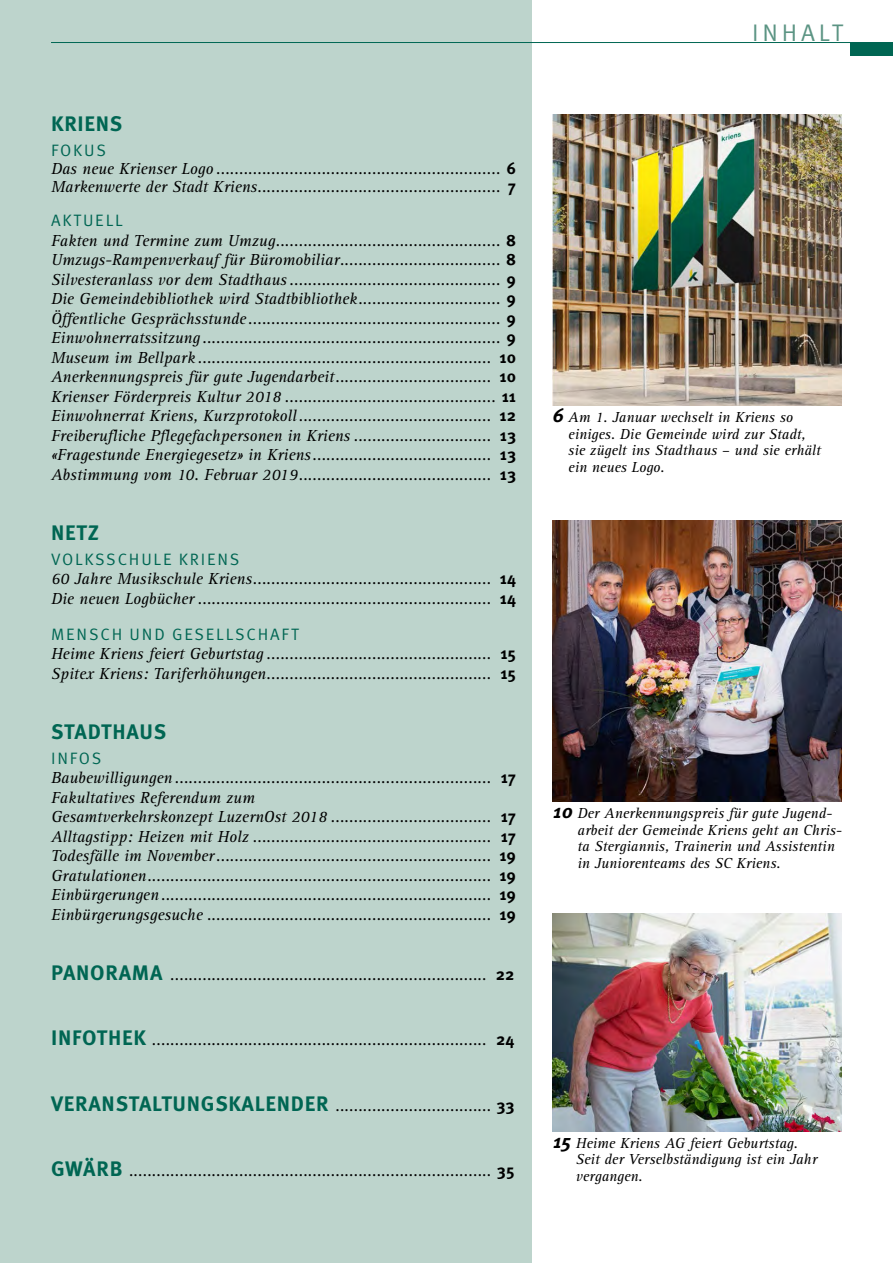
<style>
.page{position:relative;width:893px;height:1263px;background:#fff}
.page>*{position:absolute;margin:0;border:0;box-sizing:border-box;transform-origin:0 0}
.t1{font:24px "Meta OT Norm";letter-spacing:.16em;color:#5b9483}
.t2{font:700 21px "Meta OT";letter-spacing:.035em;color:#006653}
.t3{font:italic 16.5px/19.5px "Rotis Serif Std";color:#000}
.t4{font:16.5px "Meta OT Norm";letter-spacing:.11em;color:#006653}
.t5{font:italic 15px/16.5px "Rotis Serif Std";color:#000}
.s1{font-family:"Meta OT";font-weight:700;font-style:normal}
.s2{font-family:"Meta OT";font-weight:700;font-style:normal;font-size:21px;color:#006653}
.s3{font-family:"Meta OT";font-weight:700;font-size:19.5px}
</style>
<div class="page">
<div style="left:0;top:0;width:531px;height:1263px;background:#bdd4cc"></div>
<div style="left:850px;top:43px;width:43px;height:13px;background:#006653"></div>
<hr style="left:51px;top:42px;width:842px;height:1px;background:#006653">
<img style="left:553px;top:115px;width:289px;height:290px">
<img style="left:553px;top:521px;width:289px;height:280px">
<img style="left:553px;top:914px;width:289px;height:217px">
<p class="t2" style="left:51px;top:110px;width:73px">KRIENS</p>
<p class="t4" style="left:51px;top:140px;width:56px">FOKUS</p>
<p class="t3" style="left:51px;top:159px;width:467px;line-height:18px">Das neue Krienser Logo .............................................................. <span class="s1">6<br></span>Markenwerte der Stadt Kriens..................................................... <span class="s1">7</span></p>
<p class="t4" style="left:51px;top:211px;width:73px">AKTUELL</p>
<p class="t3" style="left:51px;top:231px;width:467px;text-align:justify">Fakten und Termine zum Umzug................................................. <span class="s1">8<br></span>Umzugs-Rampenverkauf für Büromobiliar................................... <span class="s1">8<br></span>Silvesteranlass vor dem Stadthaus .............................................. <span class="s1">9<br></span>Die Gemeindebibliothek wird Stadtbibliothek............................... <span class="s1">9<br></span>Öffentliche Gesprächsstunde ....................................................... <span class="s1">9<br></span>Einwohnerratssitzung ................................................................. <span class="s1">9<br></span>Museum im Bellpark ................................................................ <span class="s1">10<br></span>Anerkennungspreis für gute Jugendarbeit.................................. <span class="s1">10<br></span>Krienser Förderpreis Kultur 2018 .............................................. <span class="s1">11<br></span>Einwohnerrat Kriens, Kurzprotokoll.......................................... <span class="s1">12<br></span>Freiberufliche Pflegefachpersonen in Kriens .............................. <span class="s1">13 </span>«Fragestunde Energiegesetz» in Kriens....................................... <span class="s1">13<br></span>Abstimmung vom 10. Februar 2019.......................................... <span class="s1">13</span></p>
<p class="t2" style="left:51px;top:519px;width:49px">NETZ</p>
<p class="t4" style="left:51px;top:549px;width:190px">VOLKSSCHULE KRIENS</p>
<p class="t3" style="left:51px;top:569px;width:467px">60 Jahre Musikschule Kriens.................................................... <span class="s1">14<br></span>Die neuen Logbücher ................................................................ <span class="s1">14</span></p>
<p class="t4" style="left:51px;top:624px;width:249px">MENSCH UND GESELLSCHAFT</p>
<p class="t3" style="left:51px;top:644px;width:467px">Heime Kriens feiert Geburtstag ................................................. <span class="s1">15<br></span>Spitex Kriens: Tariferhöhungen................................................. <span class="s1">15</span></p>
<p class="t2" style="left:51px;top:718px;width:117px">STADTHAUS</p>
<p class="t4" style="left:51px;top:748px;width:52px">INFOS</p>
<p class="t3" style="left:51px;top:768px;width:467px">Baubewilligungen ..................................................................... <span class="s1">17<br></span>Fakultatives Referendum zum<br>Gesamtverkehrskonzept LuzernOst 2018 ................................... <span class="s1">17<br></span>Alltagstipp: Heizen mit Holz .................................................... <span class="s1">17<br></span>Todesfälle im November............................................................ <span class="s1">19<br></span>Gratulationen........................................................................... <span class="s1">19<br></span>Einbürgerungen ........................................................................ <span class="s1">19<br></span>Einbürgerungsgesuche .............................................................. <span class="s1">19</span></p>
<p class="t3" style="left:51px;top:965px;width:465px"><span class="s2">PANORAMA</span> ..................................................................... <span class="s1">22</span></p>
<p class="t3" style="left:51px;top:1030px;width:465px"><span class="s2">INFOTHEK</span> ......................................................................... <span class="s1">24</span></p>
<p class="t3" style="left:51px;top:1096px;width:465px"><span class="s2">VERANSTALTUNGSKALENDER</span> .................................. <span class="s1">33</span></p>
<p class="t3" style="left:51px;top:1161px;width:465px"><span class="s2">GWÄRB</span> ............................................................................... <span class="s1">35</span></p>
<h1 class="t1" style="left:752px;top:19px;width:92px">INHALT</h1>
<p class="t5" style="left:568px;top:409px;width:254px;text-indent:-15px"><span class="s3">6</span> Am 1. Januar wechselt in Kriens so einiges. Die Gemeinde wird zur Stadt, sie zügelt ins Stadthaus – und sie erhält ein neues Logo.</p>
<p class="t5" style="left:578px;top:805px;width:266px;text-indent:-25px"><span class="s3">10</span> Der Anerkennungspreis für gute Jugend&shy;arbeit der Gemeinde Kriens geht an Chris&shy;ta Stergiannis, Trainerin und Assistentin in Juniorenteams des SC Kriens.</p>
<p class="t5" style="left:576px;top:1135px;width:243px;text-indent:-23px"><span class="s3">15</span> Heime Kriens AG feiert Geburtstag.<br>Seit der Verselbständigung ist ein Jahr vergangen.</p>
</div>
